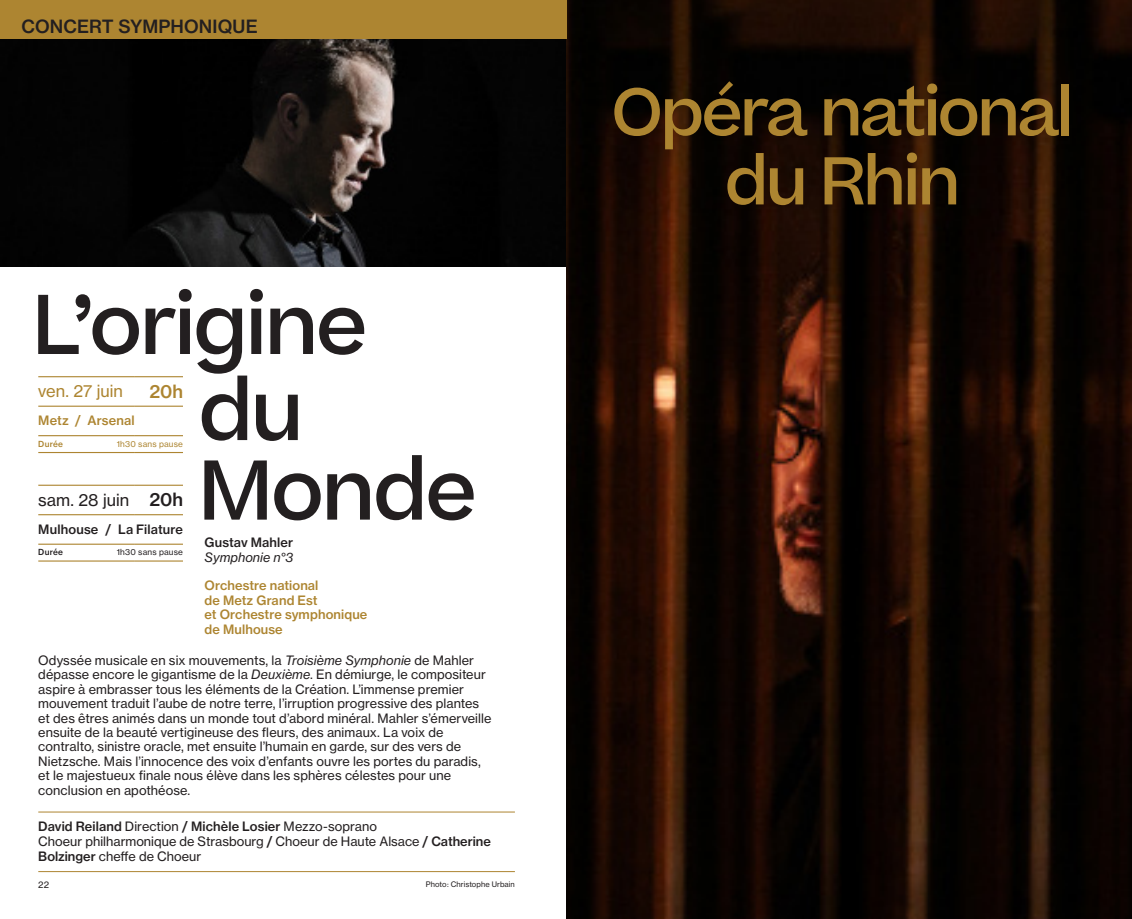
<style>
.page{position:relative;width:1132px;height:919px;background:#fff}
.page>*{position:absolute;margin:0;border:0;box-sizing:border-box;transform-origin:0 0}
.t1{font:500 81px "Beatrice";letter-spacing:-.04em;color:#231f20}
.t2{font:500 64.5px "Beatrice";letter-spacing:-.05em;color:#ad8531}
.t3{font:18px "N Haas Grotesk TX Pro 65 Md";letter-spacing:.01em;color:#231f20}
.t4{font:18px "N Haas Grotesk TX Pro 65 Md";color:#ad8531}
.t5{font:16.5px "N Haas Grotesk TX Pro 55 Rg";color:#231f20}
.t6{font:16.5px "N Haas Grotesk TX Pro 55 Rg";color:#ad8531}
.TEXTE_COURANT{font:12.75px/14.4px "N Haas Grotesk TX Pro 55 Rg";letter-spacing:.005em;color:#231f20}
.TEXTE_COURANT-2{font:12.75px "N Haas Grotesk TX Pro 65 Md";letter-spacing:.01em;color:#231f20}
.TEXTE_COURANT-3{font:12.75px "N Haas Grotesk TX Pro 65 Md";letter-spacing:.01em;color:#ad8531}
.TEXTE_COURANT-4{font:12.75px "N Haas Grotesk TX Pro 56 It";letter-spacing:.005em;color:#231f20}
.t7{font:9px "N Haas Grotesk TX Pro 55 Rg";color:#231f20}
.t8{font:8.25px "N Haas Grotesk TX Pro 55 Rg";letter-spacing:.02em;color:#231f20}
.t9{font:8.25px "N Haas Grotesk TX Pro 55 Rg";letter-spacing:.02em;color:#ad8531}
.t10{font:8.25px "N Haas Grotesk TX Pro 65 Md";letter-spacing:.025em;color:#231f20}
.t11{font:8.25px "N Haas Grotesk TX Pro 65 Md";letter-spacing:.025em;color:#ad8531}
.t12{font:7.5px "N Haas Grotesk TX Pro 55 Rg";letter-spacing:.015em;color:#231f20}
.s1{font-family:"N Haas Grotesk TX Pro 56 It"}
.s2{font-family:"N Haas Grotesk TX Pro 55 Rg"}
.s3{font-family:"N Haas Grotesk TX Pro 65 Md"}
</style>
<div class="page">
<img style="left:0;top:38px;width:566px;height:229px">
<hr style="left:38px;top:484px;width:96px;height:2px;background:#ad8531">
<hr style="left:134px;top:484px;width:49px;height:2px;background:#ad8531">
<hr style="left:38px;top:514px;width:96px;height:1px;background:#ad8531">
<hr style="left:134px;top:514px;width:49px;height:1px;background:#ad8531">
<hr style="left:38px;top:543px;width:96px;height:1px;background:#ad8531">
<hr style="left:134px;top:543px;width:49px;height:1px;background:#ad8531">
<hr style="left:38px;top:560px;width:96px;height:1px;background:#ad8531">
<hr style="left:134px;top:560px;width:49px;height:1px;background:#ad8531">
<hr style="left:38px;top:376px;width:96px;height:1px;background:#ad8531">
<hr style="left:134px;top:376px;width:49px;height:1px;background:#ad8531">
<hr style="left:38px;top:405px;width:96px;height:2px;background:#ad8531">
<hr style="left:134px;top:405px;width:49px;height:2px;background:#ad8531">
<hr style="left:38px;top:435px;width:96px;height:1px;background:#ad8531">
<hr style="left:134px;top:435px;width:49px;height:1px;background:#ad8531">
<hr style="left:38px;top:452px;width:96px;height:1px;background:#ad8531">
<hr style="left:134px;top:452px;width:49px;height:1px;background:#ad8531">
<img style="left:566px;top:0;width:565px;height:918px">
<div style="left:0;top:0;width:566px;height:38px;background:#ad8531"></div>
<hr style="left:38px;top:811px;width:476px;height:1px;background:#ad8531">
<hr style="left:38px;top:871px;width:476px;height:1px;background:#ad8531">
<p class="t3" style="left:21px;top:15px;width:238px">CONCERT SYMPHONIQUE</p>
<p class="t1" style="left:32px;top:271px;width:337px">L’origine</p>
<p class="t1" style="left:198px;top:357px;width:107px">du</p>
<p class="t1" style="left:198px;top:437px;width:280px">Monde</p>
<p class="t6" style="left:38px;top:381px;width:86px">ven. 27 juin</p>
<p class="t4" style="left:149px;top:380px;width:35px">20h</p>
<p class="TEXTE_COURANT-3" style="left:38px;top:412px;width:98px">Metz / Arsenal</p>
<p class="t11" style="left:38px;top:438px;width:26px">Durée</p>
<p class="t9" style="left:117px;top:438px;width:68px">1h30 sans pause</p>
<p class="t5" style="left:38px;top:489px;width:92px">sam. 28 juin</p>
<p class="t3" style="left:149px;top:488px;width:35px">20h</p>
<p class="TEXTE_COURANT-2" style="left:38px;top:521px;width:146px">Mulhouse / La Filature</p>
<p class="t10" style="left:38px;top:547px;width:26px">Durée</p>
<p class="t8" style="left:117px;top:547px;width:68px">1h30 sans pause</p>
<p class="TEXTE_COURANT-2" style="left:204px;top:534px;width:90px">Gustav Mahler</p>
<p class="TEXTE_COURANT-4" style="left:204px;top:549px;width:90px">Symphonie n°3</p>
<p class="TEXTE_COURANT-3" style="left:204px;top:577px;width:115px">Orchestre national</p>
<p class="TEXTE_COURANT-3" style="left:204px;top:592px;width:114px">de Metz Grand Est</p>
<p class="TEXTE_COURANT-3" style="left:204px;top:606px;width:164px">et Orchestre symphonique</p>
<p class="TEXTE_COURANT-3" style="left:204px;top:621px;width:80px">de Mulhouse</p>
<p class="TEXTE_COURANT" style="left:38px;top:653px;width:454px">Odyssée musicale en six mouvements, la <span class="s1">Troisième Symphonie</span> de Mahler dépasse encore le gigantisme de la <span class="s1">Deuxième</span>. En démiurge, le compositeur aspire à embrasser tous les éléments de la Création. L’immense premier mouvement traduit l’aube de notre terre, l’irruption progressive des plantes et des êtres animés dans un monde tout d’abord minéral. Mahler s’émerveille ensuite de la beauté vertigineuse des fleurs, des animaux. La voix de contralto, sinistre oracle, met ensuite l’humain en garde, sur des vers de Nietzsche. Mais l’innocence des voix d’enfants ouvre les portes du paradis, et le majestueux finale nous élève dans les sphères célestes pour une conclusion en apothéose.</p>
<p class="TEXTE_COURANT-2" style="left:38px;top:818px;width:340px">David Reiland <span class="s2">Direction</span> / Michèle Losier <span class="s2">Mezzo-soprano</span></p>
<p class="TEXTE_COURANT" style="left:38px;top:833px;width:454px;line-height:15.3px">Choeur philharmonique de Strasbourg <span class="s3">/</span> Choeur de Haute Alsace <span class="s3">/ Catherine<br>Bolzinger</span> cheffe de Choeur</p>
<p class="t7" style="left:38px;top:878px;width:12px">22</p>
<p class="t12" style="left:425px;top:879px;width:91px">Photo : Christophe Urbain</p>
<p class="t2" style="left:611px;top:69px;width:464px">Opéra national</p>
<p class="t2" style="left:724px;top:138px;width:237px">du Rhin</p>
</div>
